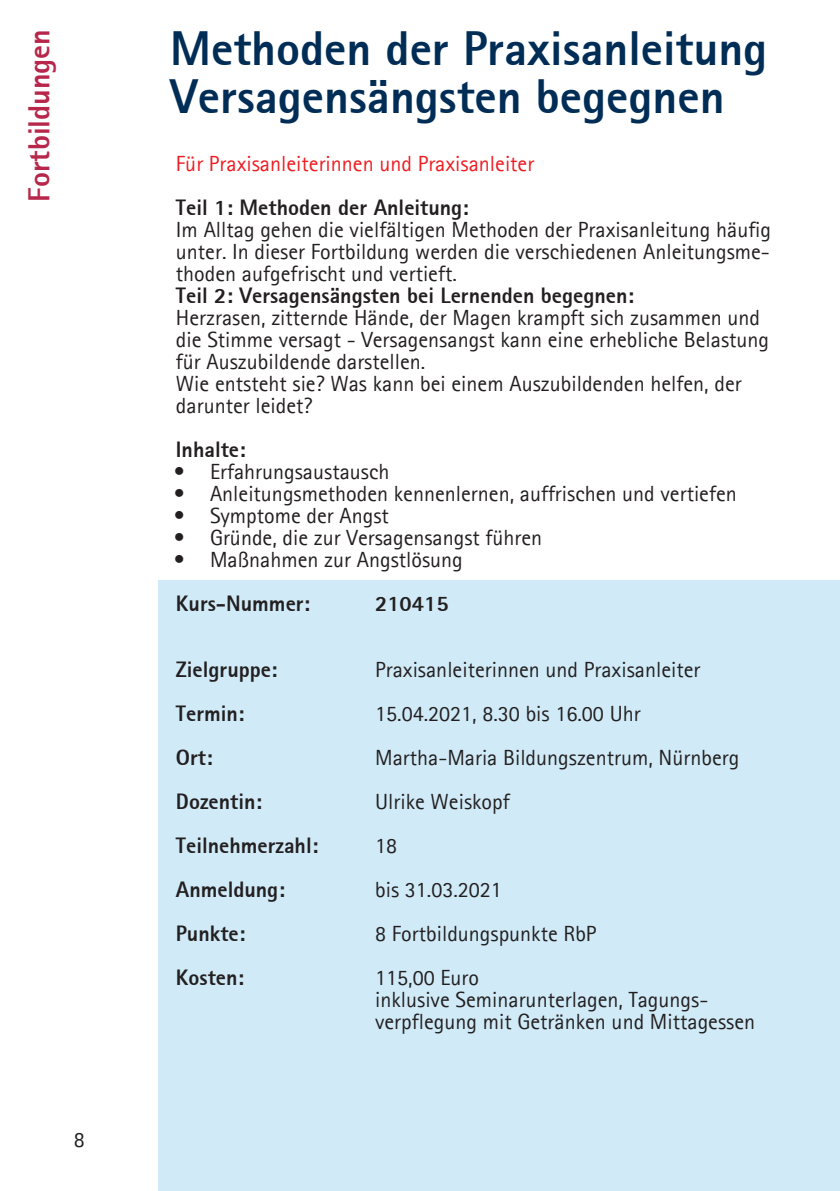
<style>
.page{position:relative;width:840px;height:1191px;background:#fff}
.page>*{position:absolute;margin:0;border:0;box-sizing:border-box;transform-origin:0 0}
.t1{font:800 48px/48px "Agfa Rotis Sans Serif";color:#002d56}
.t2{font:800 30px "Agfa Rotis Sans Serif";color:#b6274b}
.t3{font:22px/22px "Agfa Rotis Sans Serif";color:#231f20}
.t4{font:800 22px "Agfa Rotis Sans Serif";color:#231f20}
.t5{font:22px "Agfa Rotis Sans Serif";color:#ee1d23}
</style>
<div class="page">
<div style="left:159px;top:580px;width:680px;height:611px;background:#d0ebf7"></div>
<h2 class="t2" style="left:20px;top:202px;width:174px;rotate:-90deg">Fortbildungen</h2>
<h1 class="t1" style="left:170px;top:24px;width:598px">Methoden der Praxisanleitung<br>Versagensängsten begegnen</h1>
<p class="t5" style="left:176px;top:150px;width:360px">Für Praxisanleiterinnen und Praxisanleiter</p>
<p class="t4" style="left:176px;top:193px;width:294px">Teil 1: Methoden der Anleitung:</p>
<p class="t3" style="left:176px;top:218px;width:596px;text-align:justify">Im Alltag gehen die vielfältigen Methoden der Praxisanleitung häufig unter. In dieser Fortbildung werden die verschiedenen Anleitungsme&shy;thoden aufgefrischt und vertieft.</p>
<p class="t4" style="left:176px;top:281px;width:459px">Teil 2: Versagensängsten bei Lernenden begegnen:</p>
<p class="t3" style="left:176px;top:306px;width:594px">Herzrasen, zitternde Hände, der Magen krampft sich zusammen und die Stimme versagt - Versagensangst kann eine erhebliche Belastung für Auszubildende darstellen.<br>Wie entsteht sie? Was kann bei einem Auszubildenden helfen, der darunter leidet?</p>
<p class="t4" style="left:176px;top:435px;width:71px">Inhalte:</p>
<p class="t3" style="left:174px;top:460px;width:217px">• Erfahrungsaustausch</p>
<p class="t3" style="left:174px;top:482px;width:564px">• Anleitungsmethoden kennenlernen, auffrischen und vertiefen</p>
<p class="t3" style="left:174px;top:504px;width:216px">• Symptome der Angst</p>
<p class="t3" style="left:174px;top:526px;width:369px">• Gründe, die zur Versagensangst führen</p>
<p class="t3" style="left:174px;top:548px;width:290px">• Maßnahmen zur Angstlösung</p>
<p class="t4" style="left:176px;top:589px;width:136px">Kurs-Nummer:</p>
<p class="t4" style="left:375px;top:589px;width:75px">210415</p>
<p class="t3" style="left:74px;top:1127px;width:12px">8</p>
<p class="t4" style="left:176px;top:655px;width:103px">Zielgruppe:</p>
<p class="t3" style="left:375px;top:658px;width:327px">Praxisanleiterinnen und Praxisanleiter</p>
<p class="t4" style="left:176px;top:699px;width:70px">Termin:</p>
<p class="t3" style="left:375px;top:702px;width:267px">15.04.2021, 8.30 bis 16.00 Uhr</p>
<p class="t4" style="left:176px;top:743px;width:38px">Ort:</p>
<p class="t3" style="left:375px;top:746px;width:365px">Martha-Maria Bildungszentrum, Nürnberg</p>
<p class="t4" style="left:176px;top:787px;width:87px">Dozentin:</p>
<p class="t3" style="left:375px;top:790px;width:136px">Ulrike Weiskopf</p>
<p class="t4" style="left:176px;top:831px;width:144px">Teilnehmerzahl:</p>
<p class="t3" style="left:375px;top:834px;width:23px">18</p>
<p class="t4" style="left:176px;top:875px;width:110px">Anmeldung:</p>
<p class="t3" style="left:375px;top:878px;width:128px">bis 31.03.2021</p>
<p class="t4" style="left:176px;top:919px;width:71px">Punkte:</p>
<p class="t3" style="left:375px;top:922px;width:223px">8 Fortbildungspunkte RbP</p>
<p class="t4" style="left:176px;top:963px;width:70px">Kosten:</p>
<p class="t3" style="left:375px;top:966px;width:381px">115,00 Euro<br>inklusive Seminarunterlagen, Tagungs&shy;verpflegung mit Getränken und Mittagessen</p>
</div>
